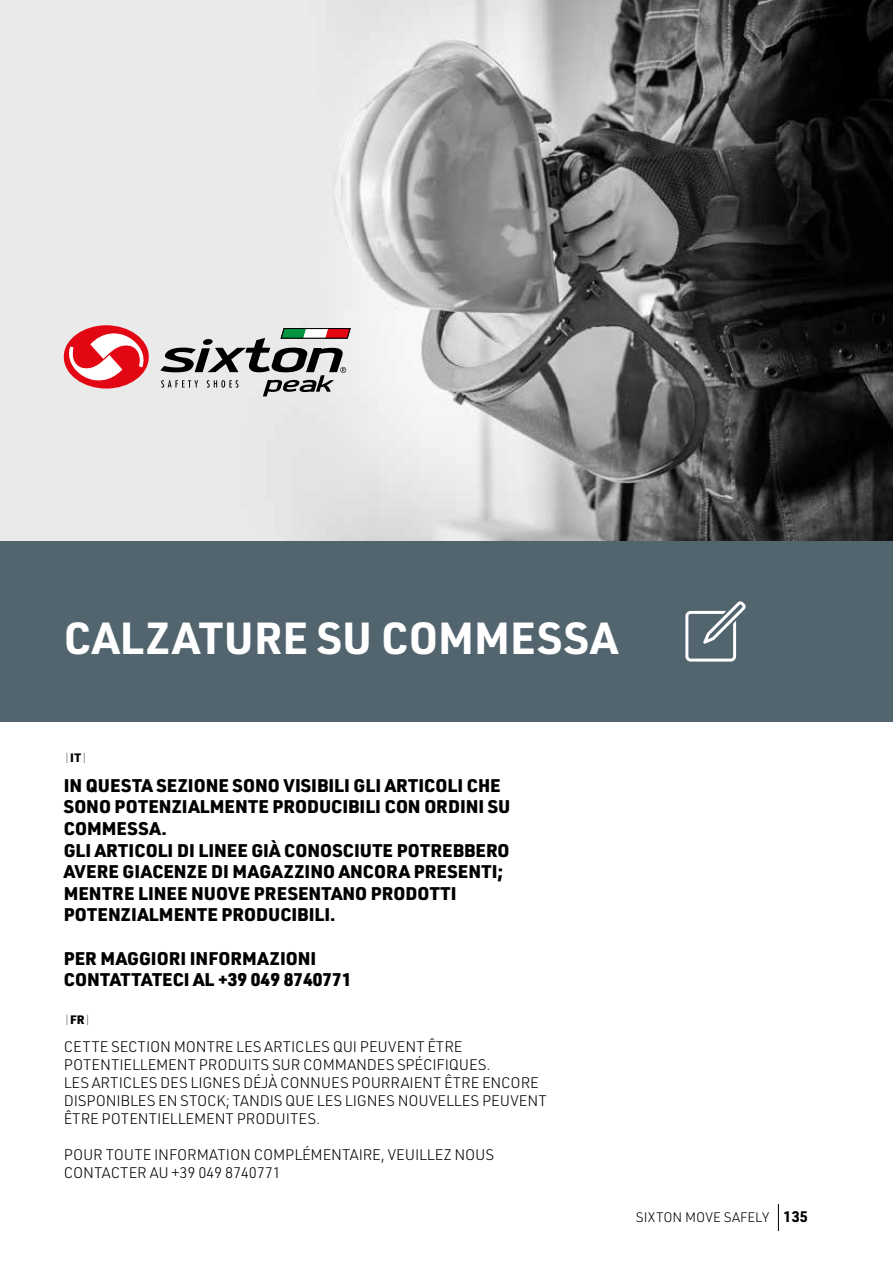
<style>
.page{position:relative;width:893px;height:1263px;background:#fff}
.page>*{position:absolute;margin:0;border:0;box-sizing:border-box;transform-origin:0 0}
.t1{font:700 43.95px "URWDIN";letter-spacing:.01em;color:#fff}
.t2{font:900 18px/21.6px "URWDIN";color:#000}
.t3{font:300 15px/18px "URWDIN";letter-spacing:-.01em;color:#000}
.t4{font:300 13.5px "URWDIN";color:#000}
.t5{font:100 12px "URWDIN";color:#000}
.s1{font-weight:900}
.s2{font-weight:700;font-size:15px}
</style>
<div class="page">
<svg style="left:778px;top:1204px;width:1px;height:27px"></svg>
<img style="left:1px;top:0;width:892px;height:541px">
<div style="left:0;top:541px;width:893px;height:181px;background:#52646d"></div>
<svg style="left:685px;top:601px;width:61px;height:60px"></svg>
<svg style="left:63px;top:319px;width:87px;height:76px"></svg>
<svg style="left:160px;top:329px;width:190px;height:67px;background:#aeadab"></svg>
<img style="left:0;top:0;width:1px;height:541px">
<h1 class="t1" style="left:64px;top:608px;width:556px">CALZATURE SU COMMESSA</h1>
<p class="t5" style="left:64px;top:750px;width:25px">|<span class="s1">IT</span>|</p>
<p class="t2" style="left:64px;top:774px;width:448px">IN QUESTA SEZIONE SONO VISIBILI GLI ARTICOLI CHE SONO POTENZIALMENTE PRODUCIBILI CON ORDINI SU COMMESSA.<br>GLI ARTICOLI DI LINEE GIÀ CONOSCIUTE POTREBBERO AVERE GIACENZE DI MAGAZZINO ANCORA PRESENTI; MENTRE LINEE NUOVE PRESENTANO PRODOTTI POTENZIALMENTE PRODUCIBILI.</p>
<p class="t2" style="left:64px;top:946px;width:289px">PER MAGGIORI INFORMAZIONI<br>CONTATTATECI AL +39 049 8740771</p>
<p class="t5" style="left:64px;top:1012px;width:29px">|<span class="s1">FR</span>|</p>
<p class="t3" style="left:64px;top:1037px;width:484px">CETTE SECTION MONTRE LES ARTICLES QUI PEUVENT ÊTRE POTENTIELLEMENT PRODUITS SUR COMMANDES SPÉCIFIQUES.<br>LES ARTICLES DES LIGNES DÉJÀ CONNUES POURRAIENT ÊTRE ENCORE DISPONIBLES EN STOCK; TANDIS QUE LES LIGNES NOUVELLES PEUVENT ÊTRE POTENTIELLEMENT PRODUITES.</p>
<p class="t3" style="left:64px;top:1145px;width:432px">POUR TOUTE INFORMATION COMPLÉMENTAIRE, VEUILLEZ NOUS<br>CONTACTER AU +39 049 8740771</p>
<p class="t4" style="left:636px;top:1209px;width:174px">SIXTON MOVE SAFELY <span class="s2">135</span></p>
</div>
